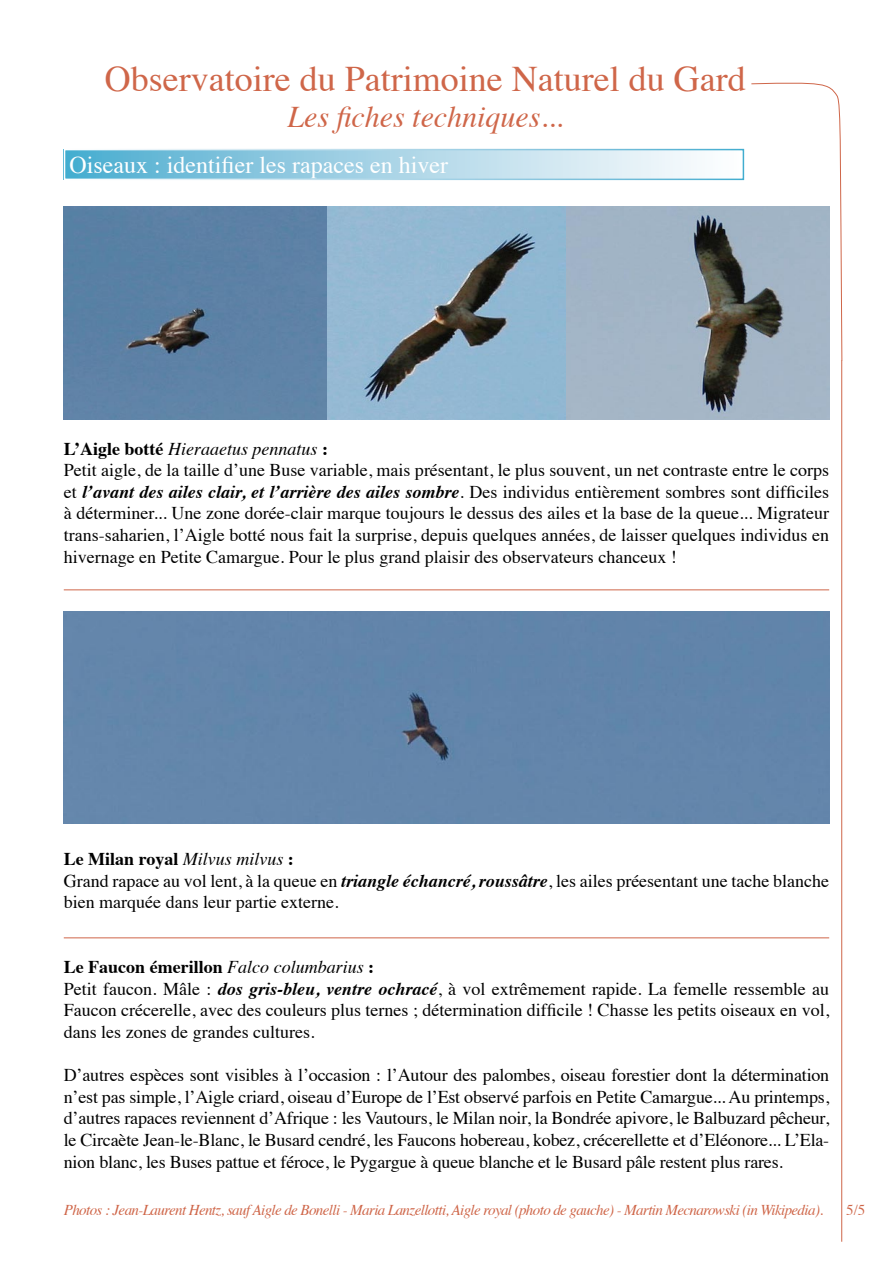
<style>
.page{position:relative;width:893px;height:1263px;background:#fff}
.page>*{position:absolute;margin:0;border:0;box-sizing:border-box;transform-origin:0 0}
.t1{font:36px "Times";color:#cf6649}
.t2{font:italic 30px "Times";color:#cf6649}
.t3{font:24px "Times";color:#fff}
.t4{font:18px/21.6px "Times";color:#000}
.t5{font:italic 15px "Times";letter-spacing:-.04em;color:#cf6649}
.t6{font:15px "Times";color:#cf6649}
.s1{font-weight:700}
.s2{font-style:italic}
.s3{font-weight:700;font-style:italic}
</style>
<div class="page">
<svg style="left:751px;top:82px;width:92px;height:279px"></svg>
<hr style="left:841px;top:360px;width:1px;height:882px;background:#cf6649">
<div style="left:64px;top:150px;width:680px;height:29px;background:linear-gradient(to right,#4fadd0,#fff)"></div>
<div style="left:64px;top:149px;width:680px;height:31px;border:2px solid #fff"></div>
<img style="left:565px;top:207px;width:264px;height:213px">
<img style="left:326px;top:207px;width:239px;height:213px">
<div style="left:64px;top:207px;width:262px;height:213px;background:#5d81a6"></div>
<div style="left:64px;top:611px;width:765px;height:213px;background:#6385ab"></div>
<hr style="left:64px;top:590px;width:765px;height:1px;background:#cf6649">
<hr style="left:64px;top:937px;width:765px;height:1px;background:#cf6649">
<h1 class="t1" style="left:105px;top:45px;width:642px">Observatoire du Patrimoine Naturel du Gard</h1>
<h2 class="t2" style="left:287px;top:91px;width:277px">Les fiches techniques...</h2>
<h3 class="t3" style="left:70px;top:142px;width:380px">Oiseaux : identifier les rapaces en hiver</h3>
<p class="t4" style="left:64px;top:436px;width:767px"><span class="s1">L’Aigle botté</span> <span class="s2">Hieraaetus pennatus</span> <span class="s1">:<br></span>Petit aigle, de la taille d’une Buse variable, mais présentant, le plus souvent, un net contraste entre le corps et <span class="s3">l’avant des ailes clair, et l’arrière des ailes sombre</span>. Des individus entièrement sombres sont difficiles à déterminer... Une zone dorée-clair marque toujours le dessus des ailes et la base de la queue... Migrateur trans-saharien, l’Aigle botté nous fait la surprise, depuis quelques années, de laisser quelques individus en hivernage en Petite Camargue. Pour le plus grand plaisir des observateurs chanceux !</p>
<p class="t4" style="left:64px;top:847px;width:767px"><span class="s1">Le Milan royal</span> <span class="s2">Milvus milvus</span> <span class="s1">:<br></span>Grand rapace au vol lent, à la queue en <span class="s3">triangle échancré, roussâtre</span>, les ailes préesentant une tache blanche bien marquée dans leur partie externe.</p>
<p class="t4" style="left:64px;top:955px;width:767px"><span class="s1">Le Faucon émerillon</span> <span class="s2">Falco columbarius</span> <span class="s1">:<br></span>Petit faucon. Mâle : <span class="s3">dos gris-bleu, ventre ochracé</span>, à vol extrêmement rapide. La femelle ressemble au Faucon crécerelle, avec des couleurs plus ternes ; détermination difficile ! Chasse les petits oiseaux en vol, dans les zones de grandes cultures.</p>
<p class="t4" style="left:64px;top:1063px;width:767px;text-align:justify">D’autres espèces sont visibles à l’occasion : l’Autour des palombes, oiseau forestier dont la détermination n’est pas simple, l’Aigle criard, oiseau d’Europe de l’Est observé parfois en Petite Camargue... Au printemps, d’autres rapaces reviennent d’Afrique : les Vautours, le Milan noir, la Bondrée apivore, le Balbuzard pêcheur, le Circaète Jean-le-Blanc, le Busard cendré, les Faucons hobereau, kobez, crécerellette et d’Eléonore... L’Ela&shy;nion blanc, les Buses pattue et féroce, le Pygargue à queue blanche et le Busard pâle restent plus rares.</p>
<p class="t5" style="left:64px;top:1196px;width:761px">Photos : Jean-Laurent Hentz, sauf Aigle de Bonelli - Maria Lanzellotti, Aigle royal (photo de gauche) - Martin Mecnarowski (in Wikipedia).</p>
<p class="t6" style="left:846px;top:1195px;width:21px">5/5</p>
</div>
